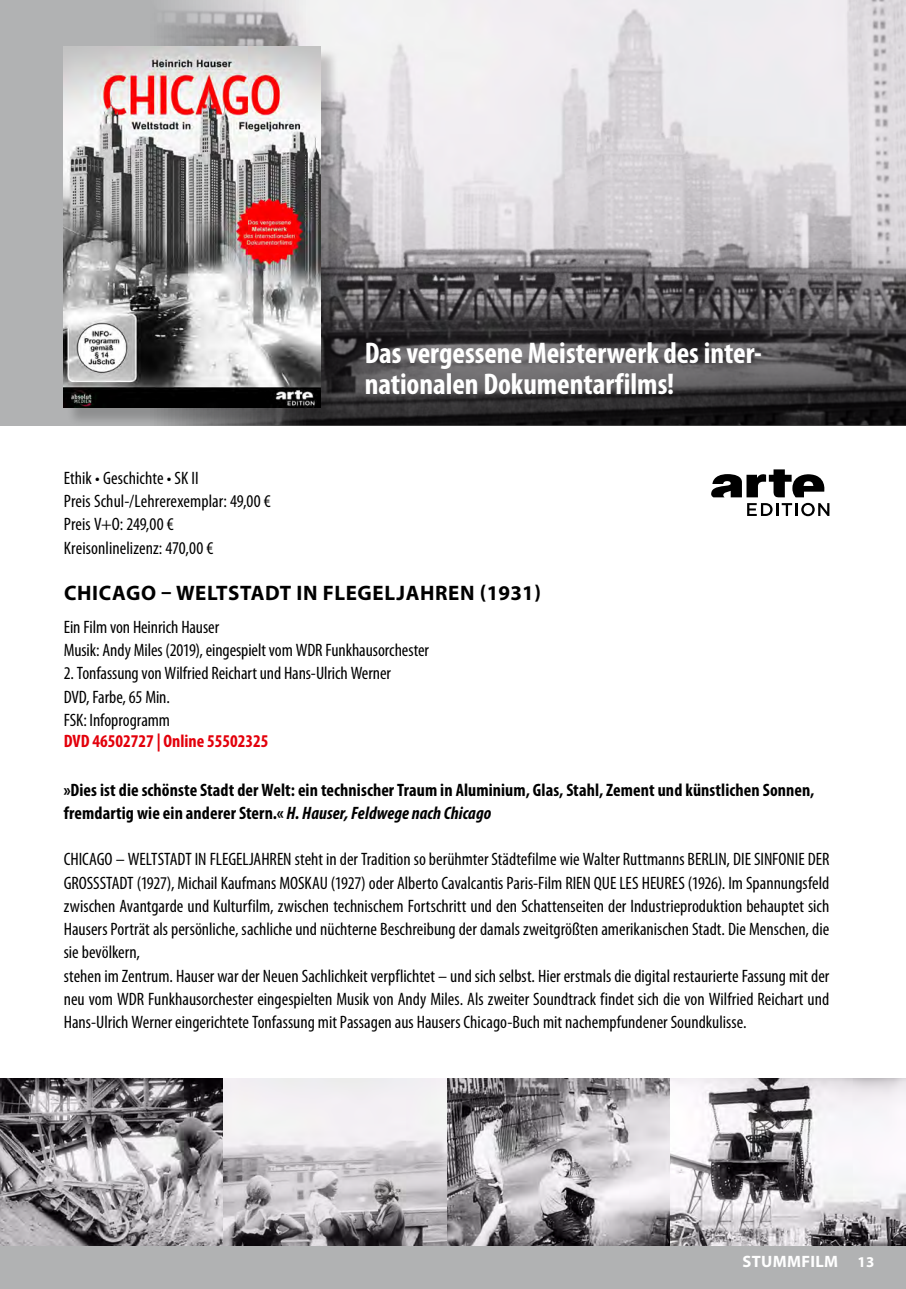
<style>
.page{position:relative;width:906px;height:1289px;background:#fff}
.page>*{position:absolute;margin:0;border:0;box-sizing:border-box;transform-origin:0 0}
.t1{font:700 condensed 30px/31.5px "Myriad Pro";color:#fff}
.t2{font:700 21px "Myriad Pro";letter-spacing:.03em;color:#000}
.t3{font:condensed 18px/23.2px "Myriad Pro";color:#000}
.t4{font:700 condensed 18px/23.2px "Myriad Pro";letter-spacing:.005em;color:#000}
.t5{font:700 condensed 18px "Myriad Pro";color:#e3000b}
.t6{font:700 16.5px "Myriad Pro";letter-spacing:.02em;color:#fff}
.s1{font-style:italic}
.s2{font-size:15px}
</style>
<div class="page">
<img style="left:447px;top:1078px;width:223px;height:168px">
<img style="left:1px;top:1078px;width:446px;height:168px">
<svg style="left:0;top:0;width:906px;height:425px;background:#a9a6a9"></svg>
<img style="left:670px;top:1078px;width:236px;height:168px">
<div style="left:1px;top:1246px;width:905px;height:42px;background:#b1b2b3"></div>
<div style="left:66px;top:49px;width:273px;height:377px;background:#000;opacity:.2"></div>
<img style="left:64px;top:46px;width:256px;height:362px">
<svg style="left:711px;top:469px;width:114px;height:28px"></svg>
<svg style="left:747px;top:503px;width:82px;height:13px"></svg>
<h1 class="t1" style="left:365px;top:336px;width:397px">Das vergessene Meisterwerk des inter&shy;nationalen Dokumentarfilms!</h1>
<p class="t3" style="left:64px;top:466px;width:209px">Ethik • Geschichte • SK II<br>Preis Schul-/Lehrerexemplar: 49,00 €<br>Preis V+O: 249,00 €<br>Kreisonlinelizenz: 470,00 €</p>
<p class="t2" style="left:64px;top:579px;width:478px">CHICAGO – WELTSTADT IN FLEGELJAHREN (1931)</p>
<p class="t3" style="left:64px;top:615px;width:367px">Ein Film von Heinrich Hauser<br>Musik: Andy Miles (2019), eingespielt vom WDR Funkhausorchester</p>
<p class="t3" style="left:64px;top:661px;width:329px">2. Tonfassung von Wilfried Reichart und Hans-Ulrich Werner<br>DVD, Farbe, 65 Min.<br>FSK: Infoprogramm</p>
<p class="t5" style="left:64px;top:730px;width:206px">DVD 46502727 | Online 55502325</p>
<p class="t4" style="left:64px;top:777px;width:752px">»Dies ist die schönste Stadt der Welt: ein technischer Traum in Aluminium, Glas, Stahl, Zement und künstlichen Sonnen, fremdartig wie ein anderer Stern.« <span class="s1">H. Hauser, Feldwege nach Chicago</span></p>
<p class="t3" style="left:64px;top:847px;width:767px">CHICAGO – WELTSTADT IN FLEGELJAHREN steht in der Tradition so berühmter Städtefilme wie Walter Ruttmanns BERLIN, DIE SINFONIE DER GROSSSTADT (1927), Michail Kaufmans MOSKAU (1927) oder Alberto Cavalcantis Paris-Film RIEN QUE LES HEURES (1926). Im Spannungsfeld zwischen Avantgarde und Kulturfilm, zwischen technischem Fortschritt und den Schattenseiten der Industrieproduktion behauptet sich Hausers Porträt als persönliche, sachliche und nüchterne Beschreibung der damals zweitgrößten amerikanischen Stadt. Die Menschen, die sie bevölkern,<br>stehen im Zentrum. Hauser war der Neuen Sachlichkeit verpflichtet – und sich selbst. Hier erstmals die digital restaurierte Fassung mit der neu vom WDR Funkhausorchester eingespielten Musik von Andy Miles. Als zweiter Soundtrack findet sich die von Wilfried Reichart und Hans-Ulrich Werner eingerichtete Tonfassung mit Passagen aus Hausers Chicago-Buch mit nachempfundener Soundkulisse.</p>
<p class="t6" style="left:742px;top:1250px;width:133px">STUMMFILM <span class="s2">13</span></p>
</div>
